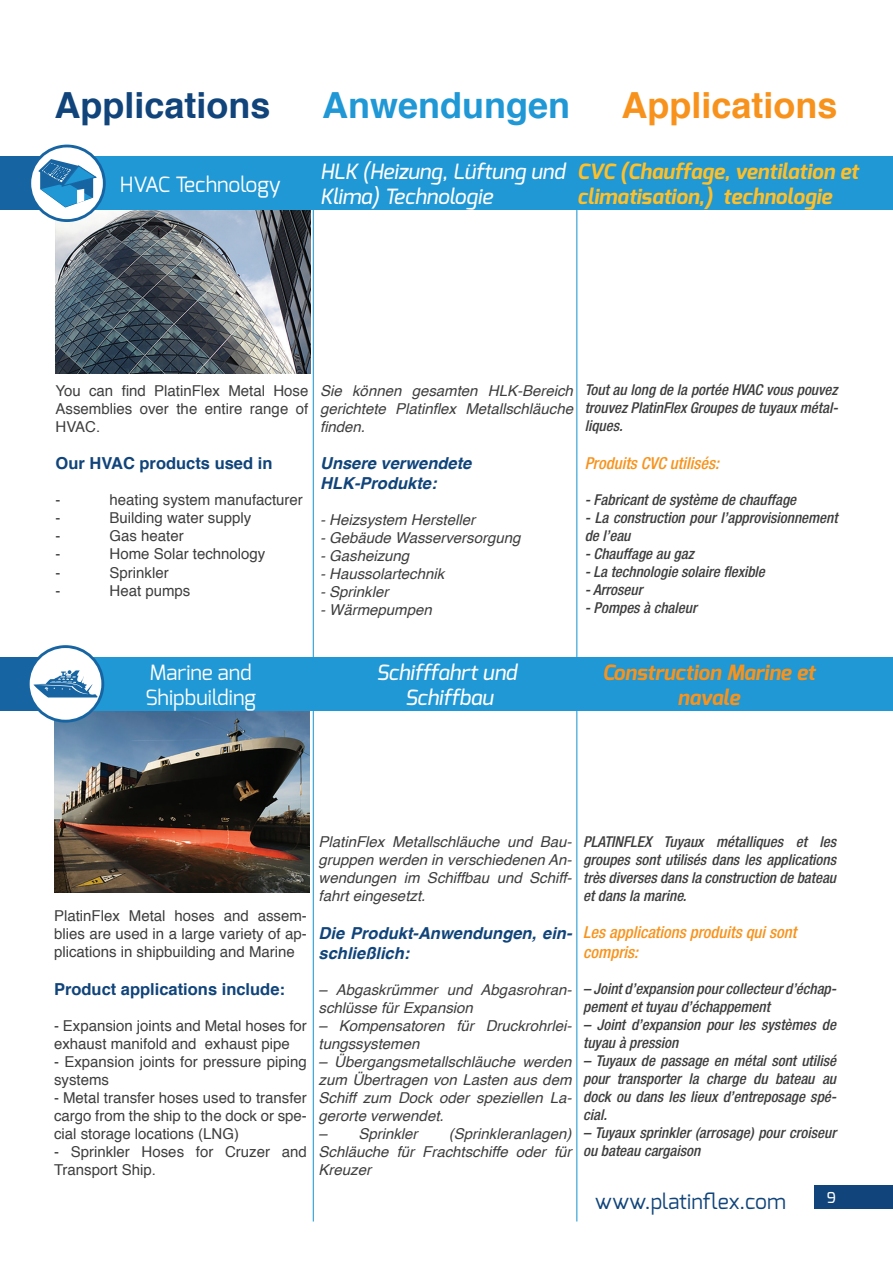
<style>
.page{position:relative;width:893px;height:1263px;background:#fff}
.page>*{position:absolute;margin:0;border:0;box-sizing:border-box;transform-origin:0 0}
.t1{font:700 36px "Helvetica";color:#10447a}
.t2{font:700 36px "Helvetica";color:#f7931d}
.t3{font:700 36px "Helvetica";color:#1f98d5}
.t4{font:italic 500 21px/25.2px "Exo";color:#fff}
.t5{font:italic 700 21px/25.2px "Exo";color:#ffbf28}
.t6{font:21px "Exo";color:#fff}
.t7{font:italic 700 21px/25.2px "Exo";color:#f7931d;text-align:center}
.t8{font:21px "Exo";color:#10447a}
.t9{font:italic 700 16.5px/19.8px "Helvetica";color:#10447a}
.t10{font:italic 500 condensed 16.5px "Helvetica Neue LT Std";color:#f7931d}
.t11{font:700 16.5px "Helvetica";color:#10447a}
.t12{font:italic 500 condensed 15px/18px "Helvetica Neue LT Std";color:#3e3e3f}
.t13{font:italic 15px/18px "Helvetica";color:#3e3e3f;text-align:justify}
.t14{font:15px/18px "Helvetica";color:#3e3e3f;text-align:justify}
.t15{font:500 15px "Exo";color:#fff}
</style>
<div class="page">
<div style="left:814px;top:1185px;width:79px;height:24px;background:#10447a"></div>
<hr style="left:313px;top:170px;width:1px;height:1051px;background:#1f98d5">
<hr style="left:576px;top:170px;width:1px;height:1051px;background:#1f98d5">
<img style="left:54px;top:710px;width:255px;height:182px">
<div style="left:0;top:657px;width:75px;height:53px;background:#1665a2"></div>
<div style="left:75px;top:657px;width:818px;height:53px;background:#1f98d5"></div>
<svg style="left:27px;top:645px;width:77px;height:78px"></svg>
<div style="left:30px;top:648px;width:71px;height:72px;background:#fff;border-radius:50%"></div>
<svg style="left:33px;top:670px;width:65px;height:27px"></svg>
<img style="left:56px;top:210px;width:255px;height:163px">
<div style="left:0;top:157px;width:76px;height:53px;background:#1665a2"></div>
<div style="left:76px;top:157px;width:817px;height:53px;background:#1f98d5"></div>
<svg style="left:28px;top:145px;width:78px;height:77px"></svg>
<div style="left:31px;top:147px;width:72px;height:72px;background:#fff;border-radius:50%"></div>
<svg style="left:38px;top:159px;width:58px;height:49px"></svg>
<p class="t1" style="left:54px;top:77px;width:218px">Applications</p>
<p class="t3" style="left:322px;top:77px;width:250px">Anwendungen</p>
<p class="t2" style="left:622px;top:77px;width:218px">Applications</p>
<p class="t6" style="left:120px;top:171px;width:162px">HVAC Technology</p>
<p class="t4" style="left:320px;top:159px;width:246px">HLK (Heizung, Lüftung und<br>Klima) Technologie</p>
<p class="t5" style="left:577px;top:159px;width:283px">CVC (Chauffage, ventilation et climatisation,) technologie</p>
<p class="t14" style="left:56px;top:382px;width:254px">You can find PlatinFlex Metal Hose Assemblies over the entire range of HVAC.</p>
<p class="t11" style="left:56px;top:450px;width:218px">Our HVAC products used in</p>
<p class="t14" style="left:56px;top:492px;width:6px">-</p>
<p class="t14" style="left:110px;top:492px;width:195px">heating system manufacturer</p>
<p class="t14" style="left:56px;top:510px;width:6px">-</p>
<p class="t14" style="left:110px;top:510px;width:143px">Building water supply</p>
<p class="t14" style="left:56px;top:528px;width:6px">-</p>
<p class="t14" style="left:110px;top:528px;width:76px">Gas heater</p>
<p class="t14" style="left:56px;top:546px;width:6px">-</p>
<p class="t14" style="left:110px;top:546px;width:157px">Home Solar technology</p>
<p class="t14" style="left:56px;top:564px;width:6px">-</p>
<p class="t14" style="left:110px;top:564px;width:61px">Sprinkler</p>
<p class="t14" style="left:56px;top:582px;width:6px">-</p>
<p class="t14" style="left:110px;top:582px;width:82px">Heat pumps</p>
<p class="t13" style="left:320px;top:382px;width:254px">Sie können gesamten HLK-Bereich gerichtete Platinflex Metallschläuche finden.</p>
<p class="t9" style="left:320px;top:454px;width:153px">Unsere verwendete</p>
<p class="t9" style="left:320px;top:474px;width:118px">HLK-Produkte:</p>
<p class="t13" style="left:320px;top:511px;width:157px">- Heizsystem Hersteller</p>
<p class="t13" style="left:320px;top:529px;width:202px">- Gebäude Wasserversorgung</p>
<p class="t13" style="left:320px;top:547px;width:91px">- Gasheizung</p>
<p class="t13" style="left:320px;top:565px;width:126px">- Haussolartechnik</p>
<p class="t13" style="left:320px;top:583px;width:70px">- Sprinkler</p>
<p class="t13" style="left:320px;top:601px;width:113px">- Wärmepumpen</p>
<p class="t12" style="left:585px;top:381px;width:255px;text-align:justify">Tout au long de la portée HVAC vous pouvez trouvez PlatinFlex Groupes de tuyaux métal&shy;liques.</p>
<p class="t10" style="left:585px;top:453px;width:136px">Produits CVC utilisés:</p>
<p class="t12" style="left:585px;top:491px;width:213px">- Fabricant de système de chauffage</p>
<p class="t12" style="left:585px;top:509px;width:254px">- La construction pour l’approvisionnement de l’eau</p>
<p class="t12" style="left:585px;top:545px;width:111px">- Chauffage au gaz</p>
<p class="t12" style="left:585px;top:563px;width:182px">- La technologie solaire flexible</p>
<p class="t12" style="left:585px;top:581px;width:59px">- Arroseur</p>
<p class="t12" style="left:585px;top:599px;width:114px">- Pompes à chaleur</p>
<p class="t6" style="left:150px;top:659px;width:104px">Marine and</p>
<p class="t6" style="left:145px;top:684px;width:112px">Shipbuilding</p>
<p class="t4" style="left:376px;top:659px;width:142px">Schifffahrt und</p>
<p class="t4" style="left:405px;top:685px;width:90px">Schiffbau</p>
<p class="t7" style="left:602px;top:660px;width:214px">Construction Marine et navale</p>
<p class="t14" style="left:54px;top:907px;width:254px">PlatinFlex Metal hoses and assem&shy;blies are used in a large variety of ap&shy;plications in shipbuilding and Marine</p>
<p class="t11" style="left:54px;top:975px;width:233px">Product applications include:</p>
<p class="t14" style="left:54px;top:1017px;width:254px">- Expansion joints and Metal hoses for exhaust manifold and exhaust pipe</p>
<p class="t14" style="left:54px;top:1053px;width:254px">- Expansion joints for pressure piping systems</p>
<p class="t14" style="left:54px;top:1089px;width:254px">- Metal transfer hoses used to transfer cargo from the ship to the dock or spe&shy;cial storage locations (LNG)</p>
<p class="t14" style="left:54px;top:1143px;width:254px">- Sprinkler Hoses for Cruzer and<br>Transport Ship.</p>
<p class="t13" style="left:319px;top:833px;width:255px">PlatinFlex Metallschläuche und Bau&shy;gruppen werden in verschiedenen An&shy;wendungen im Schiffbau und Schiff&shy;fahrt eingesetzt.</p>
<p class="t9" style="left:319px;top:923px;width:255px">Die Produkt-Anwendungen, ein&shy;schließlich:</p>
<p class="t13" style="left:319px;top:981px;width:255px">– Abgaskrümmer und Abgasrohran&shy;schlüsse für Expansion</p>
<p class="t13" style="left:319px;top:1017px;width:255px">– Kompensatoren für Druckrohrlei&shy;tungssystemen</p>
<p class="t13" style="left:319px;top:1053px;width:255px">– Übergangsmetallschläuche werden zum Übertragen von Lasten aus dem Schiff zum Dock oder speziellen La&shy;gerorte verwendet.</p>
<p class="t13" style="left:319px;top:1125px;width:100px">– Sprinkler</p>
<p class="t13" style="left:319px;top:1125px;width:254px;text-indent:130px">(Sprinkleranlagen)<br>Schläuche für Frachtschiffe oder für Kreuzer</p>
<p class="t12" style="left:583px;top:832px;width:254px;text-align:justify">PLATINFLEX Tuyaux métalliques et les groupes sont utilisés dans les applications très diverses dans la construction de bateau et dans la marine.</p>
<p class="t10" style="left:583px;top:923px;width:215px">Les applications produits qui sont</p>
<p class="t10" style="left:583px;top:942px;width:56px">compris:</p>
<p class="t12" style="left:583px;top:980px;width:255px">– Joint d’expansion pour collecteur d’échap&shy;pement et tuyau d’échappement</p>
<p class="t12" style="left:583px;top:1016px;width:254px">– Joint d’expansion pour les systèmes de tuyau à pression</p>
<p class="t12" style="left:583px;top:1052px;width:255px;text-align:justify">– Tuyaux de passage en métal sont utilisé pour transporter la charge du bateau au dock ou dans les lieux d’entreposage spé&shy;cial.</p>
<p class="t12" style="left:583px;top:1124px;width:254px">– Tuyaux sprinkler (arrosage) pour croiseur ou bateau cargaison</p>
<h2 class="t8" style="left:595px;top:1188px;width:192px">www.platinflex.com</h2>
<p class="t15" style="left:827px;top:1188px;width:11px">9</p>
</div>
